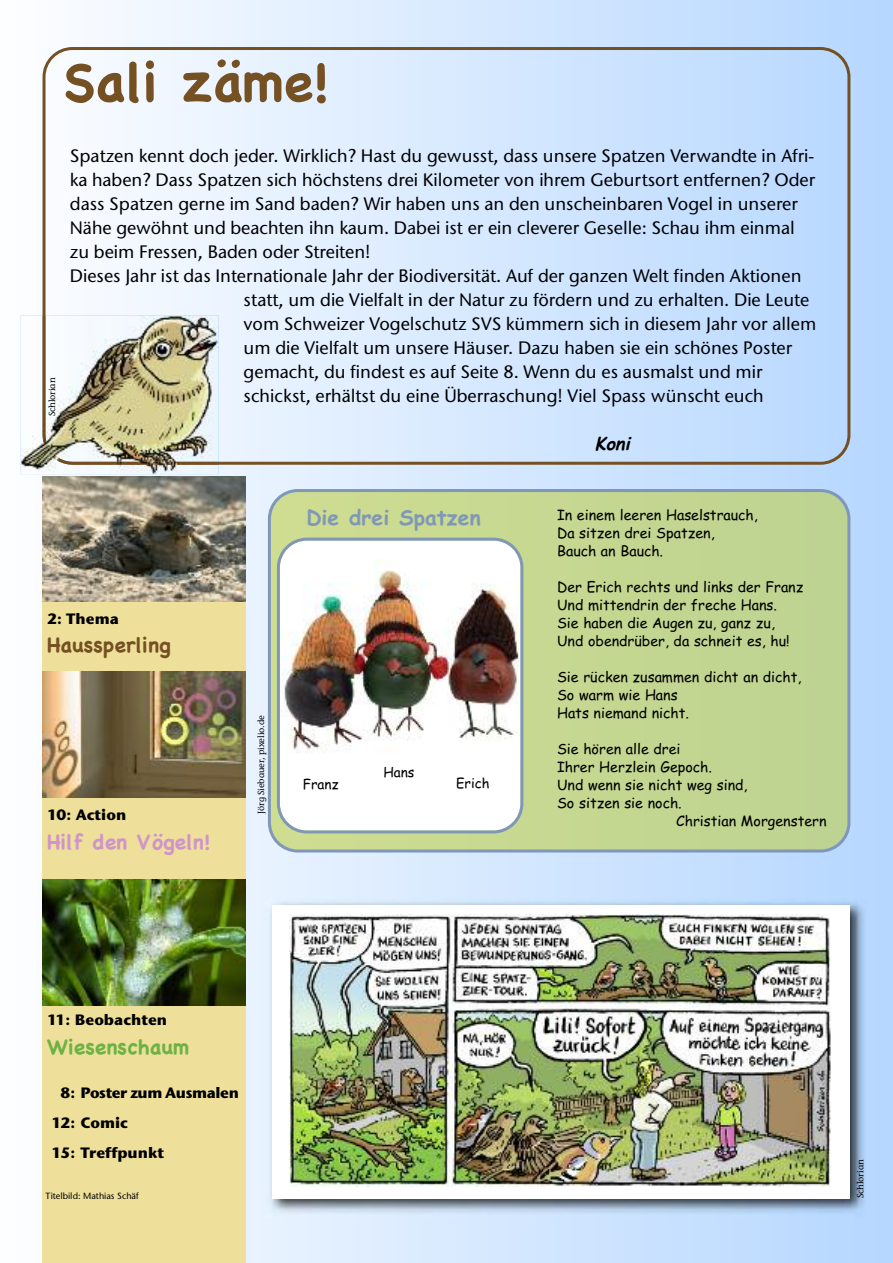
<style>
.page{position:relative;width:893px;height:1263px;background:#fff}
.page>*{position:absolute;margin:0;border:0;box-sizing:border-box;transform-origin:0 0}
.t1{font:700 54px "Chalkboard";color:#745023}
.t2{font:700 21px "Chalkboard";color:#cf95ca}
.t3{font:21px "Comic Sans MS Bold";color:#8098b6}
.t4{font:700 21px "Chalkboard";color:#6db244}
.t5{font:700 21px "Chalkboard";color:#745023}
.t6{font:500 18px "ITC Stone Sans";color:#000}
.t7{font:italic 18px "Comic Sans MS Bold";color:#000}
.t8{font:700 15px/30px "ITC Stone Sans";letter-spacing:-.025em;color:#000}
.t9{font:700 15px "ITC Stone Sans";color:#000}
.t10{font:14.25px/18px "Comic Sans MS";color:#000}
.t11{font:13.5px "Comic Sans MS";color:#000}
.t12{font:500 9px "ITC Stone Inf";letter-spacing:-.01em;color:#000}
.t13{font:500 9px "ITC Stone Sans";color:#000}
</style>
<div class="page">
<img style="left:20px;top:0;width:873px;height:1263px">
<svg style="left:43px;top:47px;width:807px;height:418px"></svg>
<div style="left:43px;top:575px;width:203px;height:688px;background:#eedf9b"></div>
<img style="left:43px;top:879px;width:203px;height:126px">
<img style="left:43px;top:672px;width:202px;height:125px">
<img style="left:266px;top:898px;width:604px;height:320px">
<div style="left:272px;top:905px;width:578px;height:293px;background:#fff"></div>
<img style="left:289px;top:914px;width:543px;height:272px">
<img style="left:43px;top:476px;width:202px;height:126px">
<svg style="left:268px;top:489px;width:582px;height:363px"></svg>
<img style="left:277px;top:538px;width:246px;height:295px">
<img style="left:21px;top:316px;width:198px;height:158px">
<img style="left:43px;top:316px;width:176px;height:149px">
<h1 class="t1" style="left:62px;top:50px;width:268px">Sali zäme!</h1>
<p class="t12" style="left:49px;top:416px;width:40px;rotate:-90deg">Schlorian</p>
<p class="t6" style="left:70px;top:149px;width:746px">Spatzen kennt doch jeder. Wirklich? Hast du gewusst, dass unsere Spatzen Verwandte in Afri-</p>
<p class="t6" style="left:70px;top:173px;width:747px">ka haben? Dass Spatzen sich höchstens drei Kilometer von ihrem Geburtsort entfernen? Oder</p>
<p class="t6" style="left:70px;top:197px;width:729px">dass Spatzen gerne im Sand baden? Wir haben uns an den unscheinbaren Vogel in unserer</p>
<p class="t6" style="left:70px;top:221px;width:726px">Nähe gewöhnt und beachten ihn kaum. Dabei ist er ein cleverer Geselle: Schau ihm einmal</p>
<p class="t6" style="left:70px;top:245px;width:302px">zu beim Fressen, Baden oder Streiten!</p>
<p class="t6" style="left:70px;top:269px;width:733px">Dieses Jahr ist das Internationale Jahr der Biodiversität. Auf der ganzen Welt finden Aktionen</p>
<p class="t6" style="left:244px;top:293px;width:567px">statt, um die Vielfalt in der Natur zu fördern und zu erhalten. Die Leute</p>
<p class="t6" style="left:244px;top:317px;width:574px">vom Schweizer Vogelschutz SVS kümmern sich in diesem Jahr vor allem</p>
<p class="t6" style="left:244px;top:341px;width:550px">um die Vielfalt um unsere Häuser. Dazu haben sie ein schönes Poster</p>
<p class="t6" style="left:244px;top:365px;width:520px">gemacht, du findest es auf Seite 8. Wenn du es ausmalst und mir</p>
<p class="t6" style="left:244px;top:389px;width:522px">schickst, erhältst du eine Überraschung! Viel Spass wünscht euch</p>
<p class="t7" style="left:595px;top:436px;width:40px">Koni</p>
<p class="t9" style="left:47px;top:613px;width:73px">2: Thema</p>
<p class="t5" style="left:47px;top:633px;width:125px">Haussperling</p>
<p class="t9" style="left:47px;top:810px;width:81px">10: Action</p>
<p class="t2" style="left:47px;top:829px;width:165px">Hilf den Vögeln!</p>
<p class="t3" style="left:306px;top:509px;width:176px">Die drei Spatzen</p>
<p class="t12" style="left:258px;top:814px;width:100px;rotate:-90deg">Jörg Siebauer, pixelio.de</p>
<p class="t11" style="left:303px;top:779px;width:37px">Franz</p>
<p class="t11" style="left:383px;top:766px;width:32px">Hans</p>
<p class="t11" style="left:456px;top:777px;width:35px">Erich</p>
<p class="t10" style="left:557px;top:507px;width:202px">In einem leeren Haselstrauch,<br>Da sitzen drei Spatzen,<br>Bauch an Bauch.</p>
<p class="t10" style="left:557px;top:579px;width:248px">Der Erich rechts und links der Franz Und mittendrin der freche Hans.<br>Sie haben die Augen zu, ganz zu, Und obendrüber, da schneit es, hu!</p>
<p class="t10" style="left:557px;top:669px;width:246px">Sie rücken zusammen dicht an dicht,<br>So warm wie Hans<br>Hats niemand nicht.</p>
<p class="t10" style="left:557px;top:741px;width:125px">Sie hören alle drei</p>
<p class="t10" style="left:557px;top:759px;width:157px">Ihrer Herzlein Gepoch.</p>
<p class="t10" style="left:557px;top:777px;width:192px">Und wenn sie nicht weg sind,</p>
<p class="t10" style="left:557px;top:795px;width:126px">So sitzen sie noch.</p>
<p class="t10" style="left:676px;top:813px;width:152px">Christian Morgenstern</p>
<p class="t9" style="left:47px;top:1014px;width:122px">11: Beobachten</p>
<p class="t4" style="left:47px;top:1034px;width:144px">Wiesenschaum</p>
<p class="t8" style="left:51px;top:1079px;width:189px;text-indent:9px">8: Poster zum Ausmalen<br>12: Comic<br>15: Treffpunkt</p>
<p class="t13" style="left:46px;top:1192px;width:95px">Titelbild: Mathias Schäf</p>
<p class="t12" style="left:857px;top:1198px;width:40px;rotate:-90deg">Schlorian</p>
</div>
